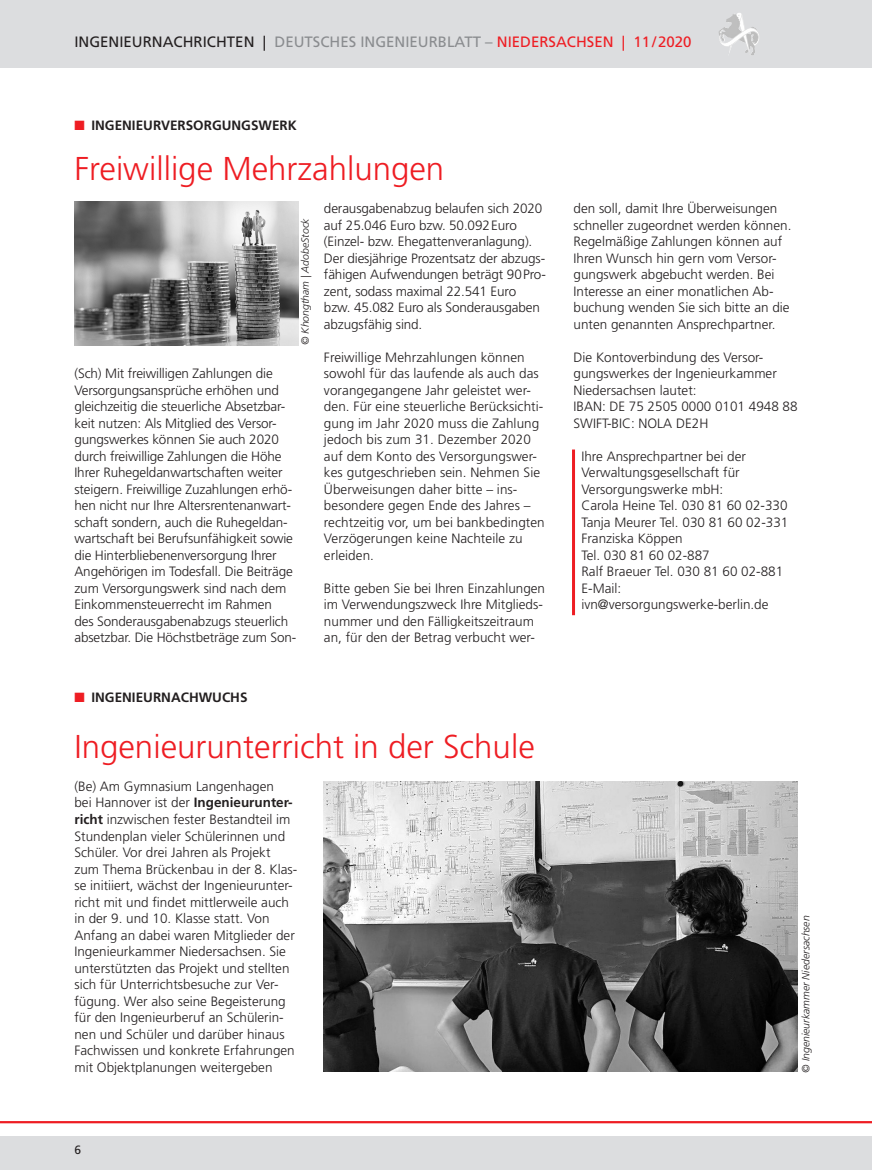
<style>
.page{position:relative;width:872px;height:1170px;background:#fff}
.page>*{position:absolute;margin:0;border:0;box-sizing:border-box;transform-origin:0 0}
.t1{font:300 33px "Frutiger LT Std";color:#ee1d23}
.t2{font:15px "Frutiger LT Std";color:#8a8c8f}
.t3{font:300 13.5px/16.5px "Frutiger LT Std";color:#231f20}
.t4{font:700 13.5px "Frutiger LT Std";color:#231f20}
.t5{font:12px "Frutiger LT Std";color:#231f20}
.t6{font:italic 300 10.5px "Frutiger LT Std";color:#231f20}
.s1{color:#231f20}
.s2{color:#ee1d23}
.s3{font-weight:700}
</style>
<div class="page">
<div style="left:0;top:0;width:872px;height:68px;background:#dcdddf"></div>
<div style="left:0;top:1135px;width:872px;height:34px;background:#dcdddf"></div>
<svg style="left:726px;top:13px;width:13px;height:9px"></svg>
<hr style="left:0;top:1120px;width:872px;height:3px;background:#ee1d23">
<img style="left:74px;top:201px;width:224px;height:144px">
<hr style="left:572px;top:449px;width:3px;height:166px;background:#ee1d23">
<img style="left:324px;top:781px;width:473px;height:290px">
<p class="t2" style="left:74px;top:33px;width:618px"><span class="s1">INGENIEURNACHRICHTEN |</span> DEUTSCHES INGENIEURBLATT – <span class="s2">NIEDERSACHSEN | 11/2020</span></p>
<p class="t4" style="left:74px;top:118px;width:224px"><span class="s2">■</span> INGENIEURVERSORGUNGSWERK</p>
<h1 class="t1" style="left:74px;top:150px;width:371px">Freiwillige Mehrzahlungen</h1>
<p class="t6" style="left:299px;top:345px;width:129px;rotate:-90deg">© Khongtham | AdobeStock</p>
<p class="t3" style="left:74px;top:365px;width:223px">(Sch) Mit freiwilligen Zahlungen die Versorgungsansprüche erhöhen und gleichzeitig die steuerliche Absetzbar&shy;keit nutzen: Als Mitglied des Versor&shy;gungswerkes können Sie auch 2020 durch freiwillige Zahlungen die Höhe Ihrer Ruhegeldanwartschaften weiter steigern. Freiwillige Zuzahlungen erhö&shy;hen nicht nur Ihre Altersrentenanwart&shy;schaft sondern, auch die Ruhegeldan&shy;wartschaft bei Berufsunfähigkeit sowie die Hinterbliebenenversorgung Ihrer Angehörigen im Todesfall. Die Beiträge zum Versorgungswerk sind nach dem Einkommensteuerrecht im Rahmen<br>des Sonderausgabenabzugs steuerlich absetzbar. Die Höchstbeträge zum Son-</p>
<p class="t3" style="left:324px;top:200px;width:223px">derausgabenabzug belaufen sich 2020 auf 25.046 Euro bzw. 50.092Euro (Einzel- bzw. Ehegattenveranlagung).<br>Der diesjährige Prozentsatz der abzugs&shy;fähigen Aufwendungen beträgt 90Pro&shy;zent, sodass maximal 22.541 Euro bzw. 45.082 Euro als Sonderausgaben abzugsfähig sind.</p>
<p class="t3" style="left:324px;top:349px;width:222px">Freiwillige Mehrzahlungen können sowohl für das laufende als auch das vorangegangene Jahr geleistet wer&shy;den. Für eine steuerliche Berücksichti&shy;gung im Jahr 2020 muss die Zahlung jedoch bis zum 31. Dezember 2020 auf dem Konto des Versorgungswer&shy;kes gutgeschrieben sein. Nehmen Sie Überweisungen daher bitte – ins&shy;besondere gegen Ende des Jahres – rechtzeitig vor, um bei bankbedingten Verzögerungen keine Nachteile zu erleiden.</p>
<p class="t3" style="left:324px;top:580px;width:223px">Bitte geben Sie bei Ihren Einzahlungen im Verwendungszweck Ihre Mitglieds&shy;nummer und den Fälligkeitszeitraum an, für den der Betrag verbucht wer-</p>
<p class="t4" style="left:74px;top:689px;width:175px"><span class="s2">■</span> INGENIEURNACHWUCHS</p>
<h1 class="t1" style="left:74px;top:727px;width:462px">Ingenieurunterricht in der Schule</h1>
<p class="t3" style="left:74px;top:778px;width:224px">(Be) Am Gymnasium Langenhagen<br>bei Hannover ist der <span class="s3">Ingenieurunter&shy;richt</span> inzwischen fester Bestandteil im Stundenplan vieler Schülerinnen und Schüler. Vor drei Jahren als Projekt zum Thema Brückenbau in der 8. Klas&shy;se initiiert, wächst der Ingenieurunter&shy;richt mit und findet mittlerweile auch in der 9. und 10. Klasse statt. Von Anfang an dabei waren Mitglieder der Ingenieurkammer Niedersachsen. Sie unterstützten das Projekt und stellten sich für Unterrichtsbesuche zur Ver&shy;fügung. Wer also seine Begeisterung für den Ingenieurberuf an Schülerin&shy;nen und Schüler und darüber hinaus Fachwissen und konkrete Erfahrungen mit Objektplanungen weitergeben</p>
<p class="t5" style="left:74px;top:1142px;width:8px">6</p>
<p class="t3" style="left:573px;top:200px;width:219px">den soll, damit Ihre Überweisungen schneller zugeordnet werden können.<br>Regelmäßige Zahlungen können auf Ihren Wunsch hin gern vom Versor&shy;gungswerk abgebucht werden. Bei Interesse an einer monatlichen Ab&shy;buchung wenden Sie sich bitte an die unten genannten Ansprechpartner.</p>
<p class="t3" style="left:573px;top:349px;width:225px">Die Kontoverbindung des Versor&shy;gungswerkes der Ingenieurkammer<br>Niedersachsen lautet:<br>IBAN: DE 75 2505 0000 0101 4948 88<br>SWIFT-BIC: NOLA DE2H</p>
<p class="t3" style="left:581px;top:448px;width:208px">Ihre Ansprechpartner bei der<br>Verwaltungsgesellschaft für<br>Versorgungswerke mbH:<br>Carola Heine Tel. 030 81 60 02-330<br>Tanja Meurer Tel. 030 81 60 02-331<br>Franziska Köppen<br>Tel. 030 81 60 02-887<br>Ralf Braeuer Tel. 030 81 60 02-881<br>E-Mail: ivn@versorgungswerke-berlin.de</p>
<p class="t6" style="left:799px;top:1072px;width:159px;rotate:-90deg">© Ingenieurkammer Niedersachsen</p>
</div>
